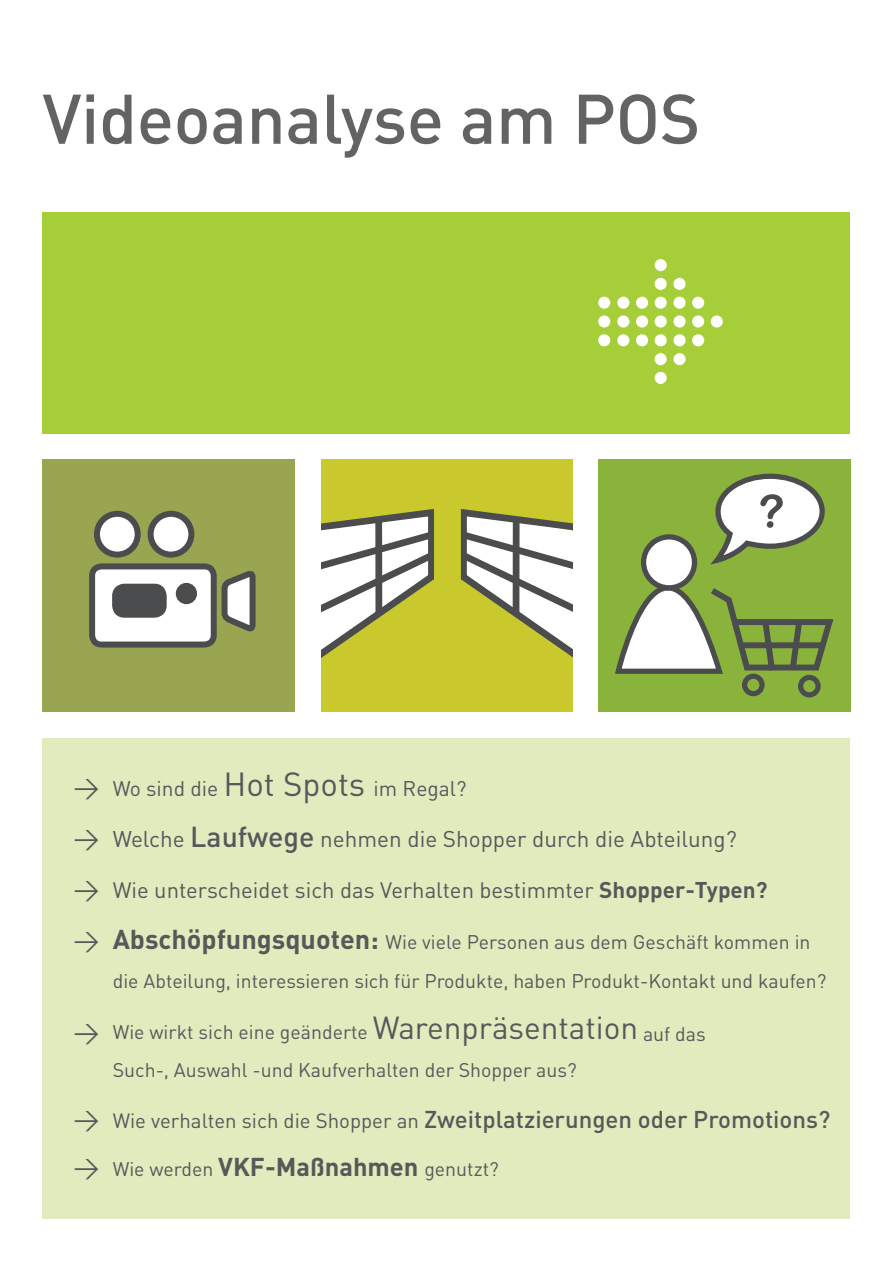
<style>
.page{position:relative;width:893px;height:1263px;background:#fff}
.page>*{position:absolute;margin:0;border:0;box-sizing:border-box;transform-origin:0 0}
.t1{font:500 69px "DIN";letter-spacing:-.005em;color:#636366}
.t2{font:500 24px "DIN";color:#57585a}
.t3{font:22.5px "DIN";color:#57585a}
.t4{font:22.05px "DIN";color:#57585a}
.t5{font:21px "DIN";color:#57585a}
.t6{font:19.5px/39px "DIN";color:#57585a}
.s1{font-size:25.5px}
.s2{font-size:33px}
.s3{font-weight:500;font-size:28.5px}
.s4{font-weight:700;font-size:22.5px}
.s5{font-weight:700;font-size:27px}
.s6{font-size:31.5px}
.s7{font-weight:400;font-size:25.5px}
.s8{font-weight:400;font-size:20.4px}
.s9{font-weight:700;font-size:25.5px}
</style>
<div class="page">
<div style="left:321px;top:459px;width:252px;height:253px;background:#c9c92d"></div>
<div style="left:43px;top:213px;width:807px;height:221px;background:#a6ce39"></div>
<div style="left:655px;top:259px;width:12px;height:12px;background:#fff;border-radius:50%"></div>
<div style="left:655px;top:278px;width:12px;height:12px;background:#fff;border-radius:50%"></div>
<div style="left:673px;top:278px;width:13px;height:12px;background:#fff;border-radius:50%"></div>
<div style="left:655px;top:297px;width:12px;height:12px;background:#fff;border-radius:50%"></div>
<div style="left:673px;top:297px;width:13px;height:12px;background:#fff;border-radius:50%"></div>
<div style="left:692px;top:297px;width:12px;height:12px;background:#fff;border-radius:50%"></div>
<div style="left:636px;top:297px;width:12px;height:12px;background:#fff;border-radius:50%"></div>
<div style="left:617px;top:297px;width:12px;height:12px;background:#fff;border-radius:50%"></div>
<div style="left:598px;top:297px;width:12px;height:12px;background:#fff;border-radius:50%"></div>
<div style="left:655px;top:315px;width:12px;height:13px;background:#fff;border-radius:50%"></div>
<svg style="left:673px;top:315px;width:13px;height:13px"></svg>
<div style="left:692px;top:315px;width:12px;height:13px;background:#fff;border-radius:50%"></div>
<div style="left:711px;top:315px;width:12px;height:13px;background:#fff;border-radius:50%"></div>
<div style="left:636px;top:315px;width:12px;height:13px;background:#fff;border-radius:50%"></div>
<div style="left:617px;top:315px;width:12px;height:13px;background:#fff;border-radius:50%"></div>
<div style="left:598px;top:315px;width:12px;height:13px;background:#fff;border-radius:50%"></div>
<div style="left:655px;top:334px;width:12px;height:12px;background:#fff;border-radius:50%"></div>
<div style="left:673px;top:334px;width:13px;height:12px;background:#fff;border-radius:50%"></div>
<div style="left:692px;top:334px;width:12px;height:12px;background:#fff;border-radius:50%"></div>
<div style="left:636px;top:334px;width:12px;height:12px;background:#fff;border-radius:50%"></div>
<div style="left:617px;top:334px;width:12px;height:12px;background:#fff;border-radius:50%"></div>
<div style="left:598px;top:334px;width:12px;height:12px;background:#fff;border-radius:50%"></div>
<div style="left:655px;top:353px;width:12px;height:12px;background:#fff;border-radius:50%"></div>
<div style="left:673px;top:353px;width:13px;height:12px;background:#fff;border-radius:50%"></div>
<div style="left:655px;top:372px;width:12px;height:12px;background:#fff;border-radius:50%"></div>
<div style="left:43px;top:738px;width:807px;height:480px;background:#e2ebbe"></div>
<div style="left:43px;top:459px;width:252px;height:253px;background:#9aa551"></div>
<div style="left:598px;top:459px;width:252px;height:253px;background:#8ab33c"></div>
<div style="left:92px;top:566px;width:122px;height:78px;background:#fff;border-radius:9px"></div>
<div style="left:89px;top:563px;width:128px;height:84px;border:6px solid #4b4c4d;border-radius:9px"></div>
<div style="left:97px;top:514px;width:41px;height:41px;background:#fff;border-radius:50%"></div>
<div style="left:94px;top:511px;width:47px;height:47px;border:6px solid #4b4c4d;border-radius:50%"></div>
<div style="left:151px;top:514px;width:40px;height:41px;background:#fff;border-radius:50%"></div>
<div style="left:148px;top:511px;width:46px;height:47px;border:6px solid #4b4c4d;border-radius:50%"></div>
<div style="left:115px;top:587px;width:49px;height:28px;background:#4b4c4d;border-radius:9px"></div>
<div style="left:112px;top:584px;width:55px;height:34px;border:6px solid #4b4c4d;border-radius:9px"></div>
<div style="left:178px;top:585px;width:17px;height:17px;background:#4b4c4d;border-radius:50%"></div>
<div style="left:176px;top:583px;width:21px;height:21px;border:4px solid #4b4c4d;border-radius:50%"></div>
<svg style="left:221px;top:571px;width:35px;height:60px"></svg>
<div style="left:742px;top:674px;width:23px;height:22px;border:5px solid #4b4c4d;border-radius:50%"></div>
<div style="left:798px;top:675px;width:23px;height:22px;border:5px solid #4b4c4d;border-radius:50%"></div>
<svg style="left:615px;top:473px;width:219px;height:204px"></svg>
<svg style="left:321px;top:509px;width:113px;height:149px"></svg>
<div style="left:428px;top:512px;width:7px;height:67px;background:#4b4c4d"></div>
<div style="left:375px;top:518px;width:7px;height:96px;background:#4b4c4d"></div>
<hr style="left:434px;top:507px;width:3px;height:81px;background:#c9c92d">
<svg style="left:461px;top:509px;width:112px;height:149px"></svg>
<div style="left:460px;top:512px;width:7px;height:67px;background:#4b4c4d"></div>
<div style="left:513px;top:518px;width:7px;height:96px;background:#4b4c4d"></div>
<div style="left:458px;top:507px;width:3px;height:81px;background:#c9c92d;border:2px solid #c9c92d"></div>
<h1 class="t1" style="left:43px;top:75px;width:659px">Videoanalyse am POS</h1>
<p class="t5" style="left:73px;top:776px;width:395px"><span class="s1">&gt;</span> Wo sind die <span class="s2">Hot Spots</span> im Regal?</p>
<p class="t3" style="left:73px;top:825px;width:665px"><span class="s1">&gt;</span> Welche <span class="s3">Laufwege</span> nehmen die Shopper durch die Abteilung?</p>
<p class="t4" style="left:73px;top:876px;width:696px"><span class="s1">&gt;</span> Wie unterscheidet sich das Verhalten bestimmter <span class="s4">Shopper-Typen?</span></p>
<p class="t6" style="left:113px;top:922px;width:715px;text-indent:-39px"><span class="s1">&gt;</span> <span class="s5">Abschöpfungsquoten:</span> Wie viele Personen aus dem Geschäft kommen in die Abteilung, interessieren sich für Produkte, haben Produkt-Kontakt und kaufen?</p>
<p class="t6" style="left:113px;top:1013px;width:595px;line-height:37.5px;text-indent:-39px"><span class="s1">&gt;</span> Wie wirkt sich eine geänderte <span class="s6">Warenpräsentation</span> auf das<br>Such-, Auswahl -und Kaufverhalten der Shopper aus?</p>
<p class="t2" style="left:73px;top:1104px;width:758px"><span class="s7">&gt;</span> <span class="s8">Wie verhalten sich die Shopper an</span> Zweitplatzierungen oder Promotions?</p>
<p class="t6" style="left:73px;top:1149px;width:427px"><span class="s1">&gt;</span> Wie werden <span class="s9">VKF-Maßnahmen</span> genutzt?</p>
</div>
